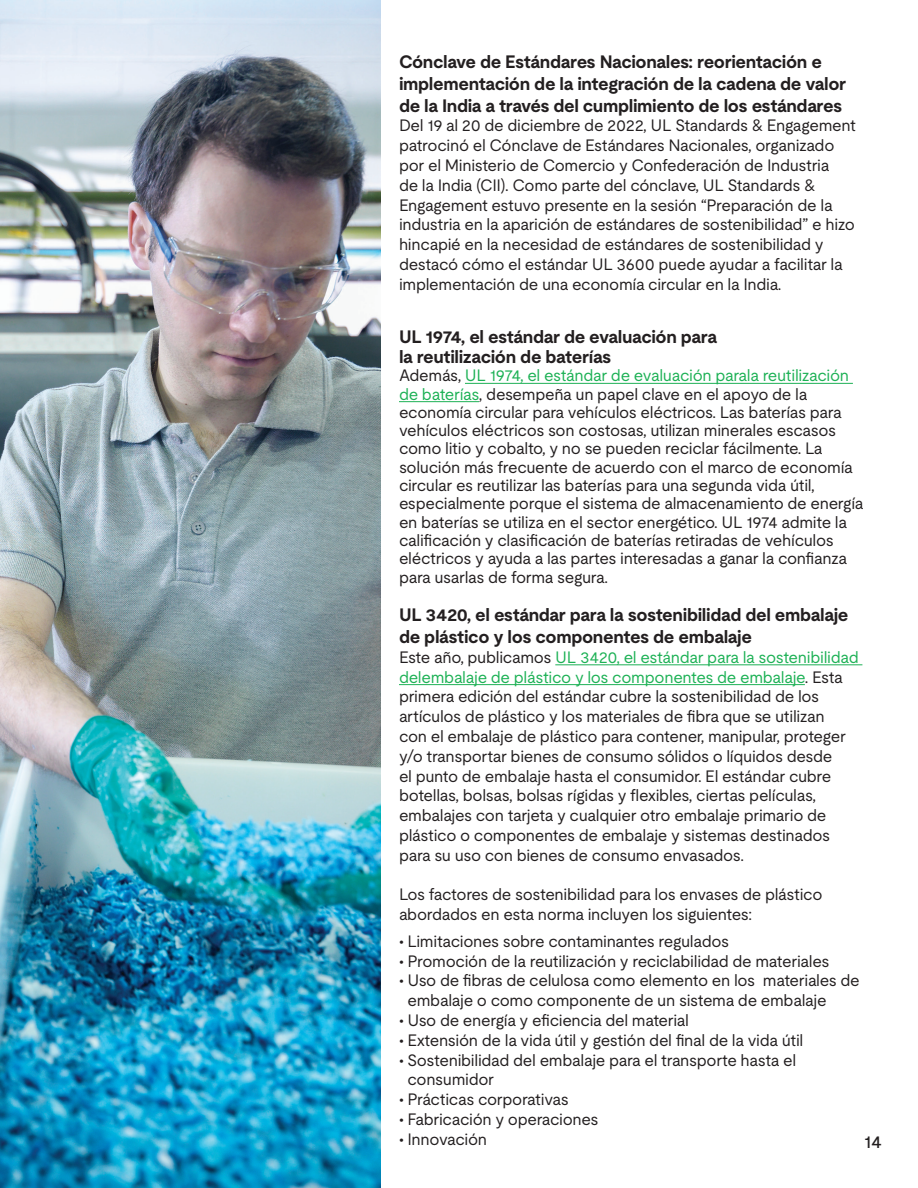
<style>
.page{position:relative;width:918px;height:1188px;background:#fff}
.page>*{position:absolute;margin:0;border:0;box-sizing:border-box;transform-origin:0 0}
.t1{font:700 18px/21.6px "UL Moderat";letter-spacing:-.02em;color:#231f20}
.t2{font:500 18px "UL Moderat";color:#231f20}
.t3{font:16.5px/19.8px "UL Moderat";letter-spacing:-.02em;color:#231f20}
.s1{color:#1db155}
</style>
<div class="page">
<img style="left:0;top:0;width:381px;height:1188px">
<hr style="left:465px;top:383px;width:388px;height:1px;background:#1db155">
<hr style="left:399px;top:401px;width:80px;height:1px;background:#1db155">
<hr style="left:555px;top:664px;width:307px;height:1px;background:#1db155">
<hr style="left:399px;top:684px;width:406px;height:1px;background:#1db155">
<p class="t1" style="left:399px;top:51px;width:449px">Cónclave de Estándares Nacionales: reorientación e implementación de la integración de la cadena de valor de la India a través del cumplimiento de los estándares</p>
<p class="t3" style="left:399px;top:115px;width:458px">Del 19 al 20 de diciembre de 2022, UL Standards &amp; Engagement patrocinó el Cónclave de Estándares Nacionales, organizado por el Ministerio de Comercio y Confederación de Industria<br>de la India (CII). Como parte del cónclave, UL Standards &amp; Engagement estuvo presente en la sesión “Preparación de la industria en la aparición de estándares de sostenibilidad” e hizo hincapié en la necesidad de estándares de sostenibilidad y destacó cómo el estándar UL 3600 puede ayudar a facilitar la implementación de una economía circular en la India.</p>
<p class="t1" style="left:399px;top:326px;width:319px;line-height:20.1px">UL 1974, el estándar de evaluación para la reutilización de baterías</p>
<p class="t3" style="left:399px;top:366px;width:466px;line-height:18.3px">Además, <span class="s1">UL 1974, el estándar de evaluación parala reutilización de baterías</span>, desempeña un papel clave en el apoyo de la economía circular para vehículos eléctricos. Las baterías para vehículos eléctricos son costosas, utilizan minerales escasos como litio y cobalto, y no se pueden reciclar fácilmente. La solución más frecuente de acuerdo con el marco de economía circular es reutilizar las baterías para una segunda vida útil, especialmente porque el sistema de almacenamiento de energía en baterías se utiliza en el sector energético. UL 1974 admite la calificación y clasificación de baterías retiradas de vehículos eléctricos y ayuda a las partes interesadas a ganar la confianza para usarlas de forma segura.</p>
<p class="t1" style="left:399px;top:604px;width:451px">UL 3420, el estándar para la sostenibilidad del embalaje de plástico y los componentes de embalaje</p>
<p class="t3" style="left:399px;top:647px;width:461px">Este año, publicamos <span class="s1">UL 3420, el estándar para la sostenibilidad delembalaje de plástico y los componentes de embalaje</span>. Esta primera edición del estándar cubre la sostenibilidad de los artículos de plástico y los materiales de fibra que se utilizan<br>con el embalaje de plástico para contener, manipular, proteger y/o transportar bienes de consumo sólidos o líquidos desde<br>el punto de embalaje hasta el consumidor. El estándar cubre botellas, bolsas, bolsas rígidas y flexibles, ciertas películas, embalajes con tarjeta y cualquier otro embalaje primario de plástico o componentes de embalaje y sistemas destinados para su uso con bienes de consumo envasados.</p>
<p class="t3" style="left:399px;top:884px;width:425px">Los factores de sostenibilidad para los envases de plástico abordados en esta norma incluyen los siguientes:</p>
<p class="t3" style="left:399px;top:931px;width:332px">• Limitaciones sobre contaminantes regulados</p>
<p class="t3" style="left:399px;top:950px;width:432px">• Promoción de la reutilización y reciclabilidad de materiales</p>
<p class="t3" style="left:408px;top:970px;width:454px;text-indent:-9px">• Uso de fibras de celulosa como elemento en los materiales de embalaje o como componente de un sistema de embalaje</p>
<p class="t3" style="left:399px;top:1010px;width:292px">• Uso de energía y eficiencia del material</p>
<p class="t3" style="left:399px;top:1030px;width:406px">• Extensión de la vida útil y gestión del final de la vida útil</p>
<p class="t3" style="left:408px;top:1049px;width:390px;text-indent:-9px">• Sostenibilidad del embalaje para el transporte hasta el consumidor</p>
<p class="t3" style="left:399px;top:1089px;width:171px">• Prácticas corporativas</p>
<p class="t3" style="left:399px;top:1109px;width:201px">• Fabricación y operaciones</p>
<p class="t3" style="left:399px;top:1129px;width:90px">• Innovación</p>
<p class="t2" style="left:864px;top:1128px;width:20px">14</p>
</div>
